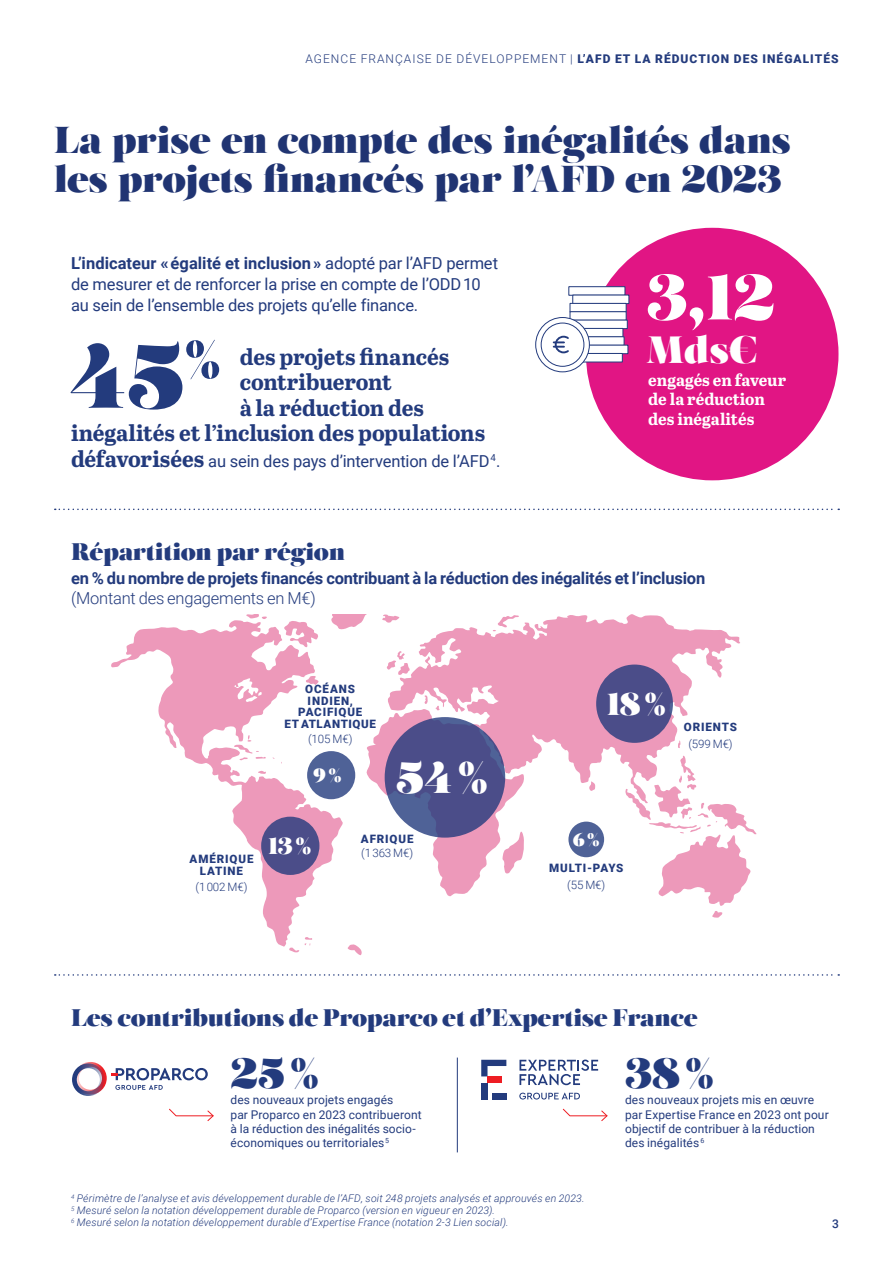
<style>
.page{position:relative;width:893px;height:1263px;background:#fff}
.page>*{position:absolute;margin:0;border:0;box-sizing:border-box;transform-origin:0 0}
.t1{font:90px "Salome";color:#233b7d}
.t2{font:63.3px "Salome";color:#fff}
.t3{font:43.95px "Salome";color:#fff}
.t4{font:42px "Salome";color:#233b7d}
.t5{font:38.1px "Salome";color:#fff}
.COUV_Titre{font:37.5px/39px "Salome";letter-spacing:-.01em;color:#203472}
.t6{font:31.2px "Salome";color:#fff}
.BLOCS-TEXTES{font:24px "Salome";letter-spacing:-.015em;color:#233b7d}
.t7{font:23.1px "Salome";color:#fff}
.chapeau{font:700 22.5px "Abril Text";letter-spacing:-.01em;color:#233b7d}
.t8{font:19.05px "Salome";color:#fff}
.t9{font:18.15px "Salome";color:#fff}
.chapeau-2{font:16.5px/21px "Roboto";letter-spacing:-.01em;color:#233b7d}
.BLOCS-TEXTES-2{font:700 16.5px "Roboto";letter-spacing:-.01em;color:#233b7d}
.BLOCS-TEXTES-3{font:700 16.5px/19px "Abril Text";letter-spacing:-.01em;color:#fff}
.BLOCS-TEXTES-4{font:300 16.5px "Roboto";letter-spacing:-.01em;color:#233b7d}
.t10{font:12px/14.2px "Roboto";letter-spacing:.005em;color:#233b7d}
.THEME_-_Haut_de_page{font:300 12px "Roboto";letter-spacing:.085em;color:#233b7d}
.t11{font:500 12px "Roboto";color:#233b7d}
.BLOCS-TEXTES-5{font:900 11.55px/11.6px "Roboto";letter-spacing:.07em;color:#233b7d;text-align:center}
.BLOCS-TEXTES-6{font:300 11.55px "Roboto";letter-spacing:-.01em;color:#233b7d}
.BLOCS-TEXTES-7{font:900 11.55px "Roboto";letter-spacing:.05em;color:#233b7d}
.Chiffre_Clé_-_L1{font:italic 300 10.5px "Roboto";letter-spacing:.015em;color:#233b7d}
.s1{font-weight:900}
.s2{font-weight:700}
.s3{font-family:"Abril Text";font-weight:700;font-size:22.5px}
</style>
<div class="page">
<svg style="left:55px;top:509px;width:784px;height:1px"></svg>
<svg style="left:55px;top:974px;width:784px;height:2px"></svg>
<hr style="left:457px;top:1057px;width:1px;height:95px;background:#233b7d">
<div style="left:586px;top:228px;width:252px;height:252px;background:#e11584;border-radius:50%"></div>
<div style="left:568px;top:286px;width:57px;height:10px;background:#fff;border:1px solid #233b7d"></div>
<svg style="left:572px;top:295px;width:57px;height:9px"></svg>
<div style="left:570px;top:303px;width:56px;height:9px;background:#fff;border:1px solid #233b7d"></div>
<div style="left:570px;top:311px;width:56px;height:10px;background:#fff;border:1px solid #233b7d"></div>
<svg style="left:571px;top:320px;width:57px;height:9px"></svg>
<div style="left:566px;top:328px;width:57px;height:9px;background:#fff;border:1px solid #233b7d"></div>
<div style="left:568px;top:336px;width:56px;height:10px;background:#fff;border:1px solid #233b7d"></div>
<div style="left:571px;top:345px;width:57px;height:9px;background:#fff"></div>
<div style="left:566px;top:353px;width:57px;height:9px;background:#fff;border:1px solid #233b7d"></div>
<svg style="left:536px;top:317px;width:53px;height:55px"></svg>
<div style="left:535px;top:317px;width:55px;height:55px;border:1px solid #233b7d;border-radius:50%"></div>
<div style="left:541px;top:323px;width:43px;height:43px;background:#fff;border-radius:50%"></div>
<div style="left:541px;top:323px;width:43px;height:44px;border:1px solid #233b7d;border-radius:50%"></div>
<svg style="left:554px;top:335px;width:15px;height:19px"></svg>
<svg style="left:289px;top:947px;width:11px;height:6px"></svg>
<svg style="left:347px;top:944px;width:15px;height:12px"></svg>
<svg style="left:111px;top:620px;width:233px;height:327px"></svg>
<svg style="left:233px;top:735px;width:33px;height:26px"></svg>
<svg style="left:257px;top:770px;width:10px;height:4px"></svg>
<svg style="left:246px;top:615px;width:21px;height:4px"></svg>
<svg style="left:708px;top:814px;width:48px;height:104px"></svg>
<svg style="left:366px;top:615px;width:375px;height:282px"></svg>
<svg style="left:284px;top:615px;width:126px;height:71px"></svg>
<svg style="left:385px;top:717px;width:120px;height:121px;background:#4c508b"></svg>
<div style="left:596px;top:664px;width:77px;height:79px;background:#4b4d89;border-radius:50%"></div>
<div style="left:307px;top:751px;width:48px;height:48px;background:#4f6297;border-radius:50%"></div>
<div style="left:261px;top:817px;width:58px;height:58px;background:#4b4d89;border-radius:50%"></div>
<div style="left:568px;top:821px;width:36px;height:36px;background:#4f6297;border-radius:50%"></div>
<svg style="left:72px;top:1062px;width:136px;height:34px"></svg>
<div style="left:481px;top:1083px;width:6px;height:16px;background:#233b7d"></div>
<svg style="left:481px;top:1060px;width:25px;height:16px"></svg>
<div style="left:492px;top:1093px;width:14px;height:6px;background:#233b7d"></div>
<div style="left:487px;top:1076px;width:15px;height:7px;background:#ee1d23"></div>
<svg style="left:519px;top:1093px;width:61px;height:6px"></svg>
<svg style="left:519px;top:1059px;width:79px;height:26px"></svg>
<svg style="left:169px;top:1108px;width:45px;height:13px"></svg>
<svg style="left:562px;top:1108px;width:46px;height:13px"></svg>
<p class="THEME_-_Haut_de_page" style="left:305px;top:50px;width:535px">AGENCE FRANÇAISE DE DÉVELOPPEMENT | <span class="s1">L’AFD ET LA RÉDUCTION DES INÉGALITÉS</span></p>
<p class="COUV_Titre" style="left:54px;top:121px;width:738px">La prise en compte des inégalités dans les projets financés par l’AFD en 2023</p>
<p class="chapeau-2" style="left:71px;top:252px;width:429px"><span class="s2">L’indicateur « égalité et inclusion »</span> adopté par l’AFD permet de mesurer et de renforcer la prise en compte de l’ODD 10 au sein de l’ensemble des projets qu’elle finance.</p>
<p class="t1" style="left:68px;top:317px;width:154px">45<sup>%</sup></p>
<p class="chapeau" style="left:240px;top:340px;width:211px">des projets financés</p>
<p class="chapeau" style="left:240px;top:365px;width:153px">contribueront</p>
<p class="chapeau" style="left:240px;top:391px;width:186px">à la réduction des</p>
<p class="chapeau" style="left:71px;top:416px;width:416px">inégalités et l’inclusion des populations</p>
<p class="chapeau-2" style="left:71px;top:450px;width:431px"><span class="s3">défavorisées</span> au sein des pays d’intervention de l’AFD <sup>4</sup>.</p>
<p class="t2" style="left:647px;top:256px;width:130px">3,12</p>
<p class="t5" style="left:647px;top:324px;width:112px">Mds€</p>
<p class="BLOCS-TEXTES-3" style="left:648px;top:370px;width:139px">engagés en faveur de la réduction des inégalités</p>
<p class="BLOCS-TEXTES" style="left:71px;top:536px;width:276px">Répartition par région</p>
<p class="BLOCS-TEXTES-2" style="left:71px;top:567px;width:636px">en % du nombre de projets financés contribuant à la réduction des inégalités et l’inclusion</p>
<p class="BLOCS-TEXTES-4" style="left:71px;top:587px;width:246px">(Montant des engagements en M€)</p>
<p class="BLOCS-TEXTES-5" style="left:190px;top:853px;width:65px">AMÉRIQUE<br>LATINE</p>
<p class="BLOCS-TEXTES-6" style="left:196px;top:879px;width:53px">(1 002 M€)</p>
<p class="BLOCS-TEXTES-5" style="left:285px;top:683px;width:93px">OCÉANS<br>INDIEN,<br>PACIFIQUE<br>ET ATLANTIQUE</p>
<p class="BLOCS-TEXTES-6" style="left:308px;top:731px;width:46px">(105 M€)</p>
<p class="t8" style="left:313px;top:763px;width:30px">9%</p>
<p class="t3" style="left:396px;top:748px;width:94px">54%</p>
<p class="t6" style="left:607px;top:683px;width:60px">18%</p>
<p class="t7" style="left:268px;top:830px;width:45px">13%</p>
<p class="t9" style="left:573px;top:827px;width:28px">6%</p>
<p class="BLOCS-TEXTES-5" style="left:361px;top:832px;width:54px">AFRIQUE</p>
<p class="BLOCS-TEXTES-6" style="left:361px;top:845px;width:53px">(1 363 M€)</p>
<p class="BLOCS-TEXTES-7" style="left:549px;top:860px;width:76px">MULTI-PAYS</p>
<p class="BLOCS-TEXTES-6" style="left:567px;top:877px;width:40px">(55 M€)</p>
<p class="BLOCS-TEXTES-5" style="left:684px;top:721px;width:55px">ORIENTS</p>
<p class="BLOCS-TEXTES-6" style="left:688px;top:735px;width:46px">(599 M€)</p>
<p class="BLOCS-TEXTES" style="left:71px;top:1001px;width:628px">Les contributions de Proparco et d’Expertise France</p>
<p class="t4" style="left:231px;top:1045px;width:90px">25%</p>
<p class="t10" style="left:231px;top:1092px;width:193px">des nouveaux projets engagés<br>par Proparco en 2023 contribueront à la réduction des inégalités socio&shy;économiques ou territoriales <sup>5</sup></p>
<p class="Chiffre_Clé_-_L1" style="left:71px;top:1191px;width:515px"><sup>4</sup> Périmètre de l’analyse et avis développement durable de l’AFD, soit 248 projets analysés et approuvés en 2023.</p>
<p class="Chiffre_Clé_-_L1" style="left:71px;top:1203px;width:425px"><sup>5</sup> Mesuré selon la notation développement durable de Proparco (version en vigueur en 2023).</p>
<p class="Chiffre_Clé_-_L1" style="left:71px;top:1215px;width:439px"><sup>6</sup> Mesuré selon la notation développement durable d’Expertise France (notation 2-3 Lien social).</p>
<p class="t4" style="left:625px;top:1045px;width:91px">38%</p>
<p class="t10" style="left:625px;top:1092px;width:205px">des nouveaux projets mis en œuvre par Expertise France en 2023 ont pour objectif de contribuer à la réduction des inégalités <sup>6</sup></p>
<p class="t11" style="left:832px;top:1215px;width:8px">3</p>
</div>
